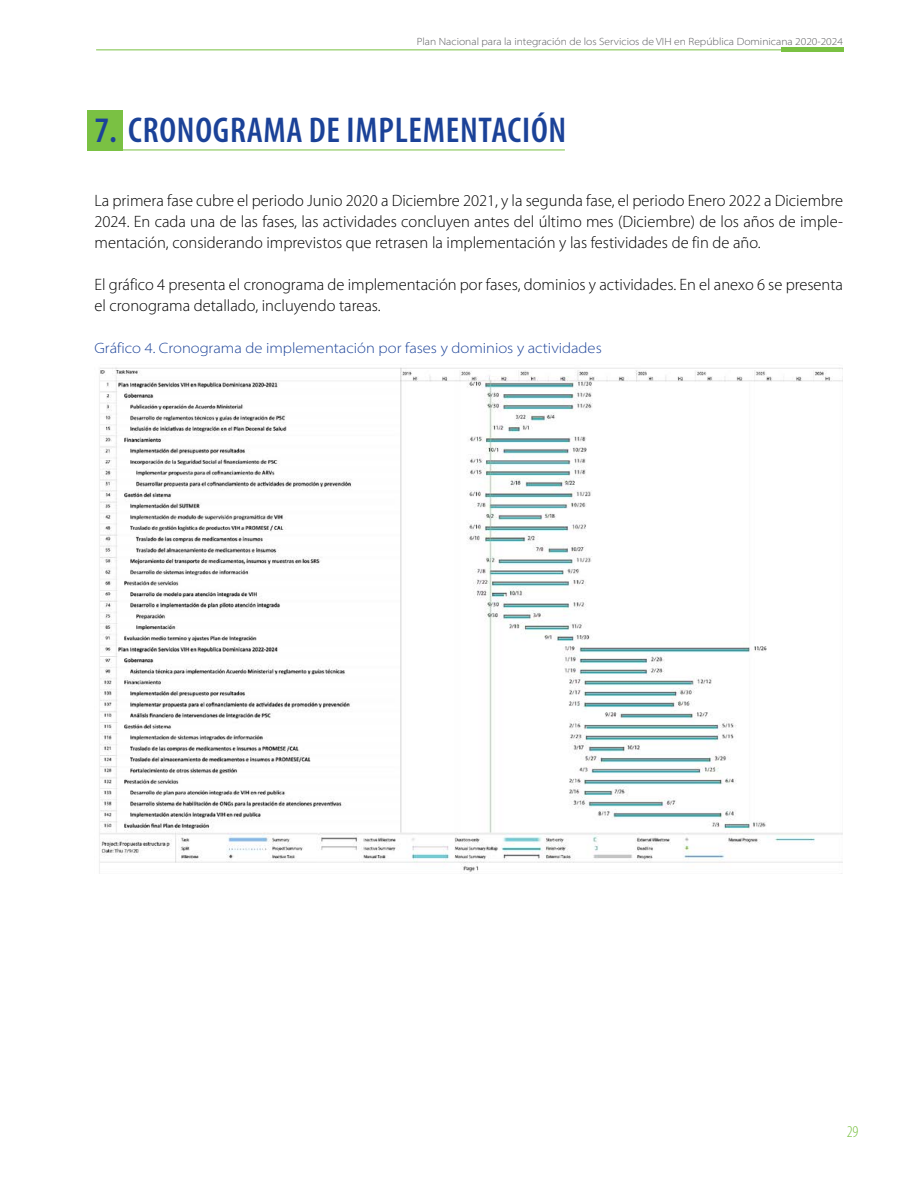
<style>
.page{position:relative;width:918px;height:1188px;background:#fff}
.page>*{position:absolute;margin:0;border:0;box-sizing:border-box;transform-origin:0 0}
.t1{font:600 condensed 36px "Myriad Pro";letter-spacing:.02em;color:#1b4298}
.t2{font:300 16.5px/21px "Myriad Pro";color:#000;text-align:justify}
.t3{font:300 condensed 16.5px "Myriad Pro";color:#7ac143}
.t4{font:300 semi-expanded 15px "Myriad Pro";color:#1b4298}
.t5{font:300 semi-expanded 10.5px "Myriad Pro";color:#58595b}
</style>
<div class="page">
<hr style="left:96px;top:50px;width:747px;height:1px;background:#7ac143">
<hr style="left:781px;top:48px;width:62px;height:4px;background:#7ac143">
<div style="left:87px;top:110px;width:35px;height:40px;background:#7ac143"></div>
<hr style="left:117px;top:150px;width:448px;height:1px;background:#7ac143">
<img style="left:99px;top:367px;width:744px;height:507px">
<p class="t5" style="left:417px;top:35px;width:428px">Plan Nacional para la integración de los Servicios de VIH en República Dominicana 2020-2024</p>
<h1 class="t1" style="left:94px;top:108px;width:473px">7. CRONOGRAMA DE IMPLEMENTACIÓN</h1>
<p class="t2" style="left:94px;top:190px;width:750px">La primera fase cubre el periodo Junio 2020 a Diciembre 2021, y la segunda fase, el periodo Enero 2022 a Diciembre 2024. En cada una de las fases, las actividades concluyen antes del último mes (Diciembre) de los años de imple&shy;mentación, considerando imprevistos que retrasen la implementación y las festividades de fin de año.</p>
<p class="t2" style="left:94px;top:274px;width:750px">El gráfico 4 presenta el cronograma de implementación por fases, dominios y actividades. En el anexo 6 se presenta el cronograma detallado, incluyendo tareas.</p>
<p class="t4" style="left:94px;top:339px;width:509px">Gráfico 4. Cronograma de implementación por fases y dominios y actividades</p>
<p class="t3" style="left:847px;top:1122px;width:13px">29</p>
</div>
